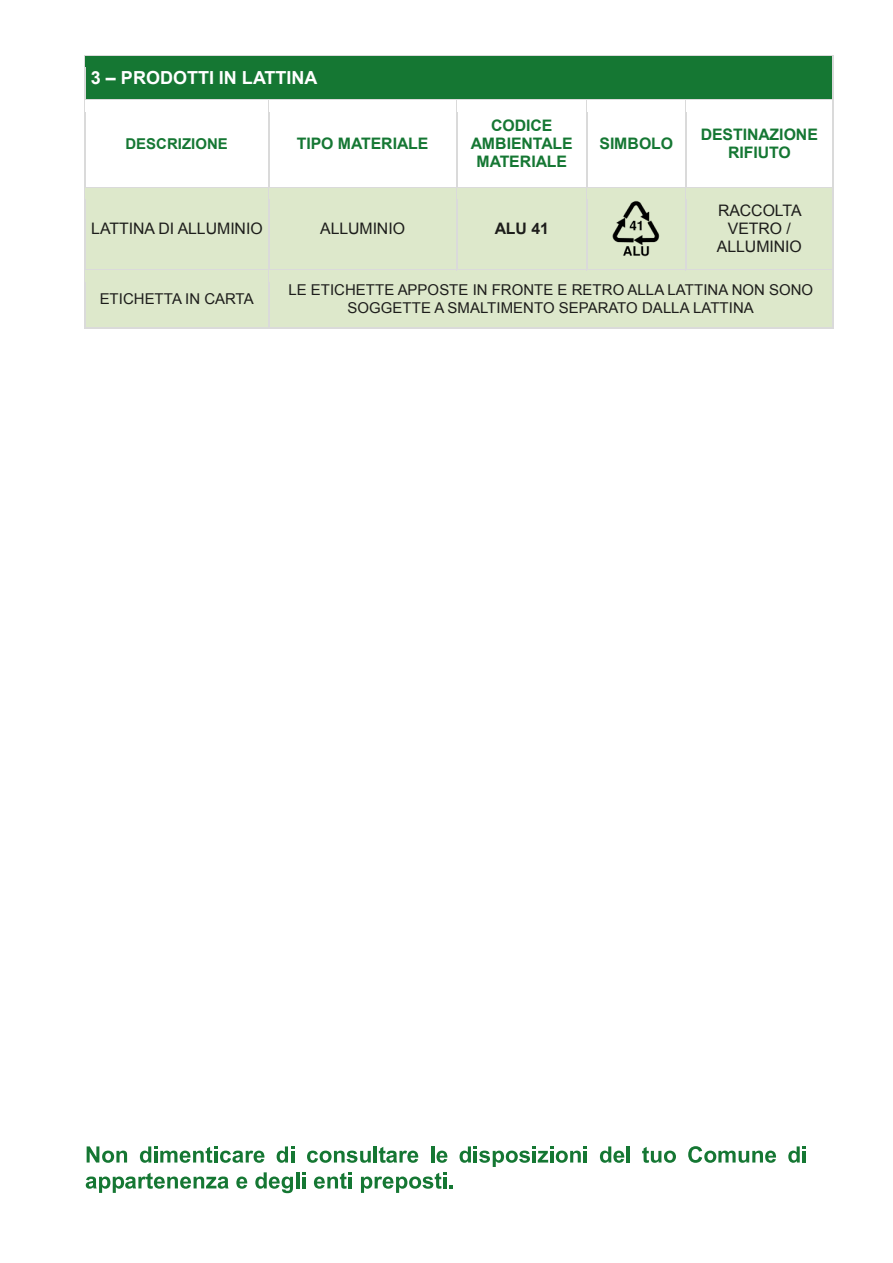
<style>
.page{position:relative;width:893px;height:1263px;background:#fff}
.page>*{position:absolute;margin:0;border:0;box-sizing:border-box;transform-origin:0 0}
.t1{font:700 18px "Arial";color:#fff}
.t2{font:700 15.9px/18.1px "Arial";color:#157733;text-align:center}
.t3{font:15.9px/18.1px "Arial";letter-spacing:-.005em;color:#1d1d1b;text-align:center}
.t4{font:700 15.9px "Arial";color:#1d1d1b}
.t5{font:15px/17.2px "Arial";color:#1d1d1b;text-align:center}
.t6{font:700 15px "Arial";color:#157733}
</style>
<div class="page">
<div style="left:91px;top:68px;width:736px;height:20px;background:#157733"></div>
<svg style="left:84px;top:55px;width:2px;height:13px"></svg>
<hr style="left:86px;top:55px;width:746px;height:1px;background:#dadada">
<div style="left:86px;top:56px;width:746px;height:12px;background:#157733"></div>
<svg style="left:832px;top:55px;width:2px;height:13px"></svg>
<div style="left:85px;top:88px;width:748px;height:12px;background:#157733"></div>
<hr style="left:84px;top:68px;width:2px;height:32px;background:#dadada">
<hr style="left:832px;top:68px;width:2px;height:32px;background:#dadada">
<svg style="left:84px;top:100px;width:1px;height:12px"></svg>
<hr style="left:86px;top:100px;width:182px;height:1px;background:#dadada">
<svg style="left:268px;top:100px;width:1px;height:12px"></svg>
<hr style="left:269px;top:100px;width:187px;height:1px;background:#dadada">
<svg style="left:456px;top:100px;width:1px;height:12px"></svg>
<hr style="left:457px;top:100px;width:129px;height:1px;background:#dadada">
<svg style="left:586px;top:100px;width:1px;height:12px"></svg>
<hr style="left:587px;top:100px;width:98px;height:1px;background:#dadada">
<svg style="left:685px;top:100px;width:1px;height:12px"></svg>
<hr style="left:686px;top:100px;width:146px;height:1px;background:#dadada">
<svg style="left:832px;top:100px;width:2px;height:12px"></svg>
<hr style="left:84px;top:112px;width:2px;height:75px;background:#dadada">
<hr style="left:268px;top:112px;width:1px;height:75px;background:#dadada">
<hr style="left:456px;top:112px;width:1px;height:75px;background:#dadada">
<hr style="left:586px;top:112px;width:1px;height:75px;background:#dadada">
<hr style="left:685px;top:112px;width:1px;height:75px;background:#dadada">
<hr style="left:832px;top:112px;width:2px;height:75px;background:#dadada">
<div style="left:86px;top:188px;width:182px;height:81px;background:#dde8cb"></div>
<div style="left:269px;top:188px;width:187px;height:81px;background:#dde8cb"></div>
<div style="left:457px;top:188px;width:129px;height:81px;background:#dde8cb"></div>
<div style="left:587px;top:188px;width:98px;height:81px;background:#dde8cb"></div>
<img style="left:612px;top:200px;width:48px;height:57px">
<div style="left:686px;top:188px;width:147px;height:81px;background:#dde8cb"></div>
<svg style="left:84px;top:187px;width:2px;height:12px"></svg>
<hr style="left:86px;top:187px;width:182px;height:1px;background:#dadada">
<svg style="left:268px;top:187px;width:1px;height:12px"></svg>
<hr style="left:269px;top:187px;width:187px;height:1px;background:#dadada">
<svg style="left:456px;top:187px;width:1px;height:12px"></svg>
<hr style="left:457px;top:187px;width:129px;height:1px;background:#dadada">
<svg style="left:586px;top:187px;width:1px;height:12px"></svg>
<hr style="left:587px;top:187px;width:98px;height:1px;background:#dadada">
<svg style="left:685px;top:187px;width:1px;height:12px"></svg>
<hr style="left:686px;top:187px;width:146px;height:1px;background:#dadada">
<svg style="left:832px;top:187px;width:2px;height:12px"></svg>
<hr style="left:84px;top:199px;width:2px;height:70px;background:#dadada">
<hr style="left:268px;top:199px;width:1px;height:70px;background:#dadada">
<hr style="left:456px;top:199px;width:1px;height:70px;background:#dadada">
<hr style="left:586px;top:199px;width:1px;height:70px;background:#dadada">
<hr style="left:685px;top:199px;width:1px;height:70px;background:#dadada">
<hr style="left:832px;top:199px;width:2px;height:70px;background:#dadada">
<div style="left:86px;top:270px;width:182px;height:57px;background:#dde8cb"></div>
<div style="left:274px;top:282px;width:553px;height:17px;background:#dde8cb"></div>
<div style="left:274px;top:299px;width:553px;height:17px;background:#dde8cb"></div>
<svg style="left:84px;top:269px;width:2px;height:13px"></svg>
<hr style="left:86px;top:269px;width:182px;height:1px;background:#dadada">
<svg style="left:268px;top:269px;width:1px;height:13px"></svg>
<hr style="left:269px;top:269px;width:187px;height:1px;background:#dadada">
<div style="left:269px;top:270px;width:187px;height:12px;background:#dde8cb"></div>
<svg style="left:456px;top:269px;width:1px;height:13px"></svg>
<hr style="left:457px;top:269px;width:129px;height:1px;background:#dadada">
<div style="left:457px;top:270px;width:129px;height:12px;background:#dde8cb"></div>
<svg style="left:586px;top:269px;width:1px;height:13px"></svg>
<hr style="left:587px;top:269px;width:98px;height:1px;background:#dadada">
<div style="left:587px;top:270px;width:98px;height:12px;background:#dde8cb"></div>
<svg style="left:685px;top:269px;width:1px;height:13px"></svg>
<hr style="left:686px;top:269px;width:146px;height:1px;background:#dadada">
<div style="left:686px;top:270px;width:146px;height:12px;background:#dde8cb"></div>
<svg style="left:832px;top:269px;width:2px;height:13px"></svg>
<hr style="left:84px;top:282px;width:2px;height:45px;background:#dadada">
<hr style="left:86px;top:327px;width:182px;height:2px;background:#dadada">
<div style="left:269px;top:316px;width:564px;height:11px;background:#dde8cb"></div>
<hr style="left:268px;top:282px;width:1px;height:45px;background:#dadada">
<hr style="left:269px;top:327px;width:563px;height:2px;background:#dadada">
<hr style="left:832px;top:282px;width:2px;height:45px;background:#dadada">
<svg style="left:87px;top:1146px;width:40px;height:17px"></svg>
<svg style="left:140px;top:1146px;width:125px;height:17px"></svg>
<svg style="left:277px;top:1146px;width:17px;height:17px"></svg>
<svg style="left:307px;top:1151px;width:64px;height:12px"></svg>
<hr style="left:374px;top:1146px;width:3px;height:16px;background:#157733">
<svg style="left:379px;top:1147px;width:39px;height:16px"></svg>
<hr style="left:431px;top:1146px;width:3px;height:16px;background:#157733">
<svg style="left:436px;top:1151px;width:11px;height:12px"></svg>
<svg style="left:460px;top:1146px;width:127px;height:21px"></svg>
<svg style="left:600px;top:1146px;width:24px;height:17px"></svg>
<hr style="left:627px;top:1146px;width:3px;height:16px;background:#157733">
<svg style="left:642px;top:1147px;width:34px;height:16px"></svg>
<svg style="left:688px;top:1146px;width:88px;height:17px"></svg>
<svg style="left:788px;top:1146px;width:18px;height:17px"></svg>
<svg style="left:86px;top:1173px;width:143px;height:20px"></svg>
<svg style="left:236px;top:1176px;width:11px;height:13px"></svg>
<svg style="left:255px;top:1172px;width:38px;height:21px"></svg>
<hr style="left:296px;top:1172px;width:3px;height:16px;background:#157733">
<svg style="left:302px;top:1172px;width:3px;height:16px"></svg>
<svg style="left:314px;top:1172px;width:38px;height:17px"></svg>
<hr style="left:348px;top:1177px;width:4px;height:11px;background:#157733">
<svg style="left:361px;top:1172px;width:92px;height:21px"></svg>
<p class="t1" style="left:91px;top:66px;width:228px">3 – PRODOTTI IN LATTINA</p>
<p class="t6" style="left:125px;top:134px;width:104px">DESCRIZIONE</p>
<p class="t2" style="left:297px;top:135px;width:133px">TIPO MATERIALE</p>
<p class="t2" style="left:471px;top:117px;width:103px">CODICE<br>AMBIENTALE<br>MATERIALE</p>
<p class="t3" style="left:91px;top:220px;width:173px">LATTINA DI ALLUMINIO</p>
<p class="t3" style="left:320px;top:220px;width:86px">ALLUMINIO</p>
<p class="t4" style="left:495px;top:218px;width:56px">ALU 41</p>
<p class="t2" style="left:600px;top:135px;width:75px">SIMBOLO</p>
<p class="t2" style="left:701px;top:126px;width:119px">DESTINAZIONE<br>RIFIUTO</p>
<p class="t3" style="left:717px;top:201px;width:86px">RACCOLTA<br>VETRO /<br>ALLUMINIO</p>
<p class="t5" style="left:100px;top:290px;width:156px">ETICHETTA IN CARTA</p>
<p class="t5" style="left:288px;top:282px;width:526px">LE ETICHETTE APPOSTE IN FRONTE E RETRO ALLA LATTINA NON SONO<br>SOGGETTE A SMALTIMENTO SEPARATO DALLA LATTINA</p>
</div>
